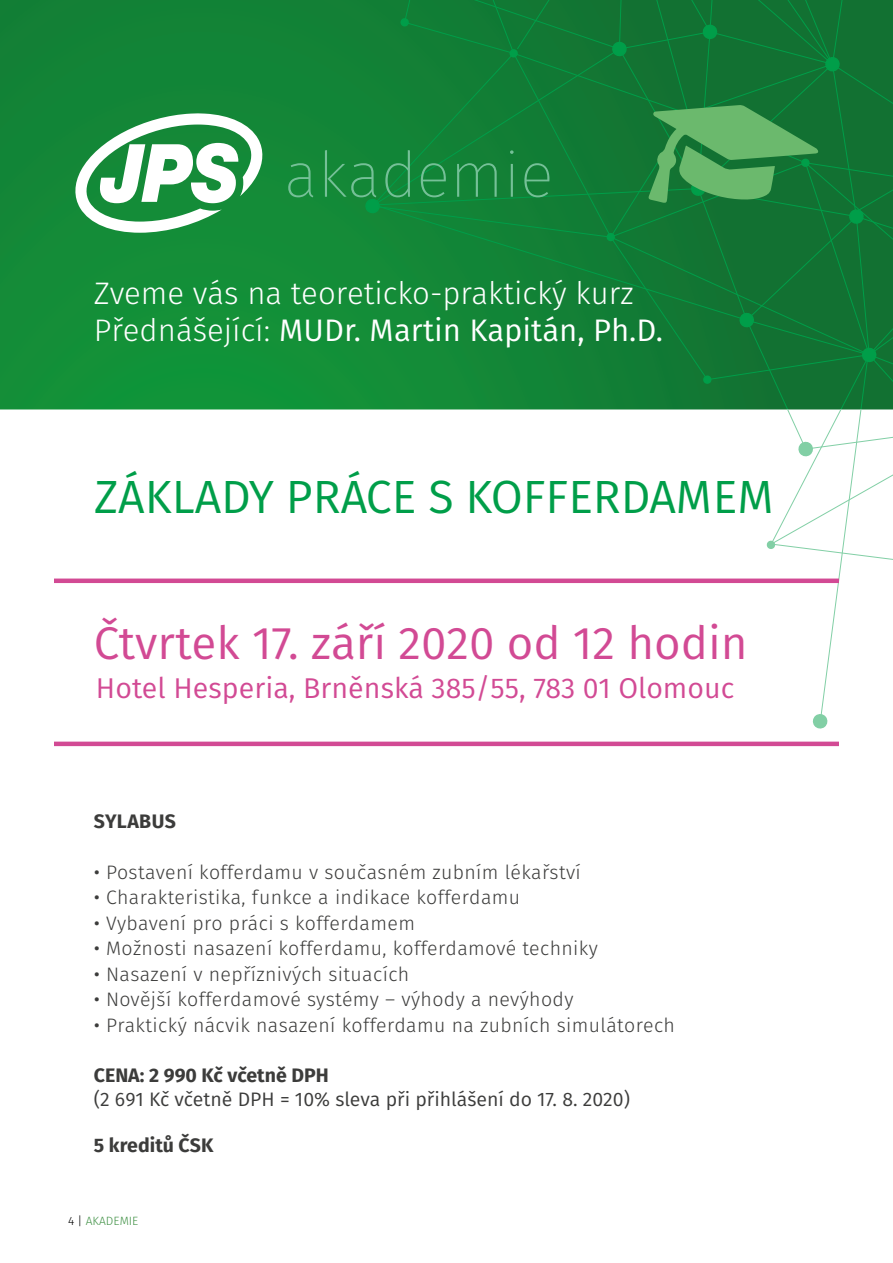
<style>
.page{position:relative;width:893px;height:1263px;background:#fff}
.page>*{position:absolute;margin:0;border:0;box-sizing:border-box;transform-origin:0 0}
.t1{font:200 63.15px "Fira Sans";color:#75c097}
.t2{font:46.5px "Fira Sans";color:#009e49}
.t3{font:45.9px "Fira Sans";color:#d24a94}
.t4{font:300 31.05px/37.3px "Fira Sans";color:#fff}
.t5{font:28.65px "Fira Sans";color:#d24a94}
.t6{font:300 19.5px "Fira Sans";letter-spacing:.02em;color:#3c3c3b}
.t7{font:19.5px "Fira Sans";color:#3c3c3b}
.t8{font:700 19.5px "Fira Sans";color:#3c3c3b}
.t9{font:700 19.5px "Fira Sans";letter-spacing:.02em;color:#3c3c3b}
.t10{font:300 12px "Fira Sans";color:#429247}
.s1{font-weight:400}
.s2{color:#000}
</style>
<div class="page">
<div style="left:0;top:0;width:893px;height:410px;background:#138b38"></div>
<svg style="left:365px;top:0;width:528px;height:729px"></svg>
<div style="left:770px;top:1143px;width:47px;height:47px;border:1px solid #fff;border-radius:50%"></div>
<div style="left:54px;top:578px;width:785px;height:5px;background:#d24a94"></div>
<hr style="left:54px;top:742px;width:785px;height:4px;background:#d24a94">
<svg style="left:75px;top:113px;width:188px;height:120px"></svg>
<h1 class="t1" style="left:284px;top:130px;width:271px">akademie</h1>
<h3 class="t4" style="left:94px;top:274px;width:571px">Zveme vás na teoreticko-praktický kurz<br>Přednášející: <span class="s1">MUDr. Martin Kapitán, Ph.D.</span></h3>
<h2 class="t2" style="left:94px;top:464px;width:682px">ZÁKLADY PRÁCE S KOFFERDAMEM</h2>
<h3 class="t3" style="left:94px;top:611px;width:655px">Čtvrtek 17. září 2020 od 12 hodin</h3>
<h3 class="t5" style="left:96px;top:667px;width:640px">Hotel Hesperia, Brněnská 385/55, 783 01 Olomouc</h3>
<p class="t9" style="left:94px;top:807px;width:84px">SYLABUS</p>
<p class="t6" style="left:94px;top:858px;width:488px"><span class="s1">•</span> Postavení kofferdamu v současném zubním lékařství</p>
<p class="t6" style="left:94px;top:884px;width:428px"><span class="s1">•</span> Charakteristika, funkce a indikace kofferdamu</p>
<p class="t6" style="left:94px;top:909px;width:323px"><span class="s1">•</span> Vybavení pro práci s kofferdamem</p>
<p class="t6" style="left:94px;top:935px;width:506px"><span class="s1">•</span> Možnosti nasazení kofferdamu, kofferdamové techniky</p>
<p class="t6" style="left:94px;top:960px;width:317px"><span class="s1">•</span> Nasazení v nepříznivých situacích</p>
<p class="t6" style="left:94px;top:986px;width:481px"><span class="s1">•</span> Novější kofferdamové systémy – výhody a nevýhody</p>
<p class="t6" style="left:94px;top:1011px;width:583px"><span class="s1">•</span> Praktický nácvik nasazení kofferdamu na zubních simulátorech</p>
<p class="t8" style="left:94px;top:1062px;width:237px">CENA: 2 990 Kč včetně DPH</p>
<p class="t7" style="left:94px;top:1085px;width:538px">(2 691 Kč včetně DPH = 10% sleva při přihlášení do 17. 8. 2020)</p>
<p class="t8" style="left:94px;top:1131px;width:121px">5 kreditů ČSK</p>
<p class="t10" style="left:68px;top:1212px;width:72px"><span class="s2">4 |</span> AKADEMIE</p>
</div>
